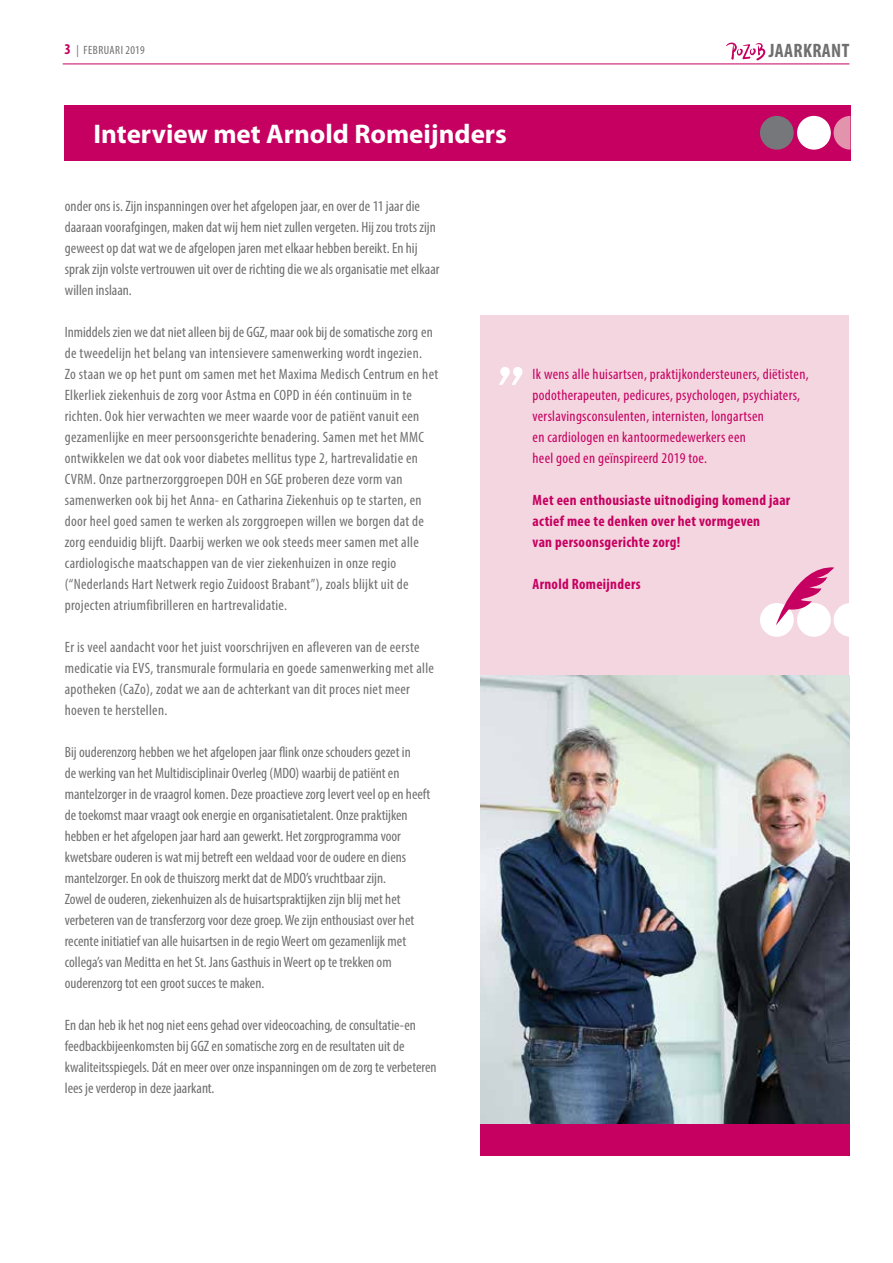
<style>
.page{position:relative;width:893px;height:1263px;background:#fff}
.page>*{position:absolute;margin:0;border:0;box-sizing:border-box;transform-origin:0 0}
.t1{font:700 27px "Myriad Pro";color:#fff}
.t2{font:700 condensed 19.5px "Myriad Pro";letter-spacing:.02em;color:#706f6f}
.t3{font:condensed 15px/21px "Myriad Pro";letter-spacing:.005em;color:#706f6f}
.t4{font:condensed 15px/21px "Myriad Pro";letter-spacing:.02em;color:#c60060}
.t5{font:700 condensed 15px/21px "Myriad Pro";letter-spacing:.02em;color:#c60060}
.t6{font:condensed 12px "Myriad Pro";letter-spacing:.04em;color:#706f6f}
.s1{font-weight:700;font-size:15px;color:#c60060}
</style>
<div class="page">
<img style="left:480px;top:675px;width:369px;height:449px">
<hr style="left:63px;top:64px;width:786px;height:1px;background:#c60060">
<svg style="left:726px;top:43px;width:39px;height:18px"></svg>
<div style="left:64px;top:105px;width:786px;height:56px;background:#c60060"></div>
<div style="left:797px;top:116px;width:34px;height:34px;background:#fff;border-radius:50%"></div>
<div style="left:760px;top:116px;width:34px;height:34px;background:#76777a;border-radius:50%"></div>
<svg style="left:834px;top:116px;width:16px;height:34px"></svg>
<div style="left:480px;top:1124px;width:369px;height:32px;background:#c60060"></div>
<div style="left:480px;top:316px;width:369px;height:359px;background:#f4d6e0"></div>
<div style="left:760px;top:603px;width:34px;height:34px;background:#fff;border-radius:50%"></div>
<svg style="left:776px;top:567px;width:73px;height:70px"></svg>
<svg style="left:499px;top:367px;width:23px;height:18px"></svg>
<p class="t6" style="left:65px;top:43px;width:82px"><span class="s1">3</span> | FEBRUARI 2019</p>
<h2 class="t2" style="left:769px;top:38px;width:82px">JAARKRANT</h2>
<h1 class="t1" style="left:94px;top:119px;width:415px">Interview met Arnold Romeijnders</h1>
<p class="t3" style="left:65px;top:195px;width:376px">onder ons is. Zijn inspanningen over het afgelopen jaar, en over de 11 jaar die daaraan voorafgingen, maken dat wij hem niet zullen vergeten. Hij zou trots zijn geweest op dat wat we de afgelopen jaren met elkaar hebben bereikt. En hij sprak zijn volste vertrouwen uit over de richting die we als organisatie met elkaar willen inslaan.</p>
<p class="t3" style="left:65px;top:321px;width:375px">Inmiddels zien we dat niet alleen bij de GGZ, maar ook bij de somatische zorg en de tweedelijn het belang van intensievere samenwerking wordt ingezien.<br>Zo staan we op het punt om samen met het Maxima Medisch Centrum en het Elkerliek ziekenhuis de zorg voor Astma en COPD in één continuüm in te richten. Ook hier verwachten we meer waarde voor de patiënt vanuit een gezamenlijke en meer persoonsgerichte benadering. Samen met het MMC ontwikkelen we dat ook voor diabetes mellitus type 2, hartrevalidatie en CVRM. Onze partnerzorggroepen DOH en SGE proberen deze vorm van samenwerken ook bij het Anna- en Catharina Ziekenhuis op te starten, en door heel goed samen te werken als zorggroepen willen we borgen dat de zorg eenduidig blijft. Daarbij werken we ook steeds meer samen met alle cardiologische maatschappen van de vier ziekenhuizen in onze regio (“Nederlands Hart Netwerk regio Zuidoost Brabant”), zoals blijkt uit de projecten atriumfibrilleren en hartrevalidatie.</p>
<p class="t3" style="left:65px;top:636px;width:371px">Er is veel aandacht voor het juist voorschrijven en afleveren van de eerste medicatie via EVS, transmurale formularia en goede samenwerking met alle apotheken (CaZo), zodat we aan de achterkant van dit proces niet meer hoeven te herstellen.</p>
<p class="t3" style="left:65px;top:741px;width:367px">Bij ouderenzorg hebben we het afgelopen jaar flink onze schouders gezet in<br>de werking van het Multidisciplinair Overleg (MDO) waarbij de patiënt en mantelzorger in de vraagrol komen. Deze proactieve zorg levert veel op en heeft de toekomst maar vraagt ook energie en organisatietalent. Onze praktijken hebben er het afgelopen jaar hard aan gewerkt. Het zorgprogramma voor kwetsbare ouderen is wat mij betreft een weldaad voor de oudere en diens mantelzorger. En ook de thuiszorg merkt dat de MDO’s vruchtbaar zijn.<br>Zowel de ouderen, ziekenhuizen als de huisartspraktijken zijn blij met het verbeteren van de transferzorg voor deze groep. We zijn enthousiast over het recente initiatief van alle huisartsen in de regio Weert om gezamenlijk met collega’s van Meditta en het St. Jans Gasthuis in Weert op te trekken om ouderenzorg tot een groot succes te maken.</p>
<p class="t3" style="left:65px;top:1014px;width:373px">En dan heb ik het nog niet eens gehad over videocoaching, de consultatie-en feedbackbijeenkomsten bij GGZ en somatische zorg en de resultaten uit de kwaliteitsspiegels. Dát en meer over onze inspanningen om de zorg te verbeteren lees je verderop in deze jaarkant.</p>
<p class="t4" style="left:533px;top:363px;width:278px">Ik wens alle huisartsen, praktijkondersteuners, diëtisten, podotherapeuten, pedicures, psychologen, psychiaters, verslavingsconsulenten, internisten, longartsen<br>en cardiologen en kantoormedewerkers een<br>heel goed en geïnspireerd 2019 toe.</p>
<p class="t5" style="left:533px;top:489px;width:259px">Met een enthousiaste uitnodiging komend jaar actief mee te denken over het vormgeven<br>van persoonsgerichte zorg!</p>
<p class="t5" style="left:533px;top:573px;width:109px">Arnold Romeijnders</p>
</div>
